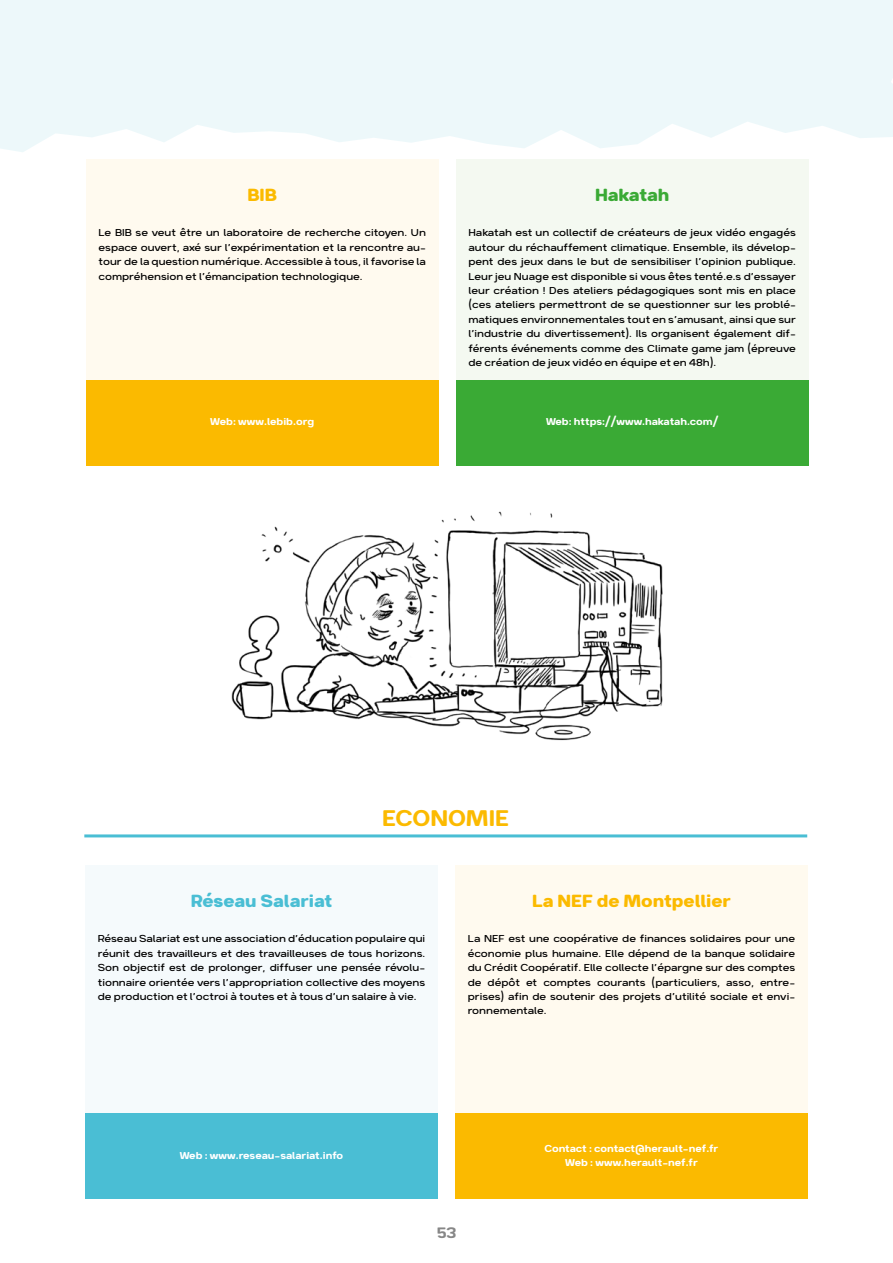
<style>
.page{position:relative;width:893px;height:1263px;background:#fff}
.page>*{position:absolute;margin:0;border:0;box-sizing:border-box;transform-origin:0 0}
.Titre_articles_bleu{font:27px "Breul Grotesk B";color:#fbba00}
.t1{font:700 21px "Breul Grotesk B";color:#fbba00}
.t2{font:700 21px "Breul Grotesk B";color:#4abed4}
.t3{font:700 21px "Breul Grotesk B";color:#3aaa35}
.t4{font:18px "Breul Grotesk B";color:#878787}
.t5{font:300 12px/14.4px "Breul Grotesk B";color:#000;text-align:justify}
.t6{font:12px "Breul Grotesk B";color:#fff}
</style>
<div class="page">
<div style="left:86px;top:159px;width:353px;height:301px;background:#fffaef"></div>
<div style="left:85px;top:865px;width:353px;height:329px;background:#f5fafc"></div>
<div style="left:456px;top:159px;width:353px;height:301px;background:#f4f9f1"></div>
<div style="left:455px;top:865px;width:353px;height:329px;background:#fffaef"></div>
<div style="left:86px;top:380px;width:353px;height:85px;background:#fbba00"></div>
<div style="left:85px;top:1114px;width:353px;height:85px;background:#4abed4"></div>
<div style="left:456px;top:380px;width:353px;height:85px;background:#3aaa35"></div>
<div style="left:455px;top:1114px;width:353px;height:85px;background:#fbba00"></div>
<svg style="left:0;top:0;width:893px;height:152px;fill:#edf8fa"></svg>
<hr style="left:84px;top:834px;width:723px;height:3px;background:#4abed4">
<img style="left:231px;top:511px;width:432px;height:230px">
<p class="t1" style="left:247px;top:181px;width:31px">BIB</p>
<p class="t5" style="left:99px;top:225px;width:329px">Le BIB se veut être un laboratoire de recherche citoyen. Un espace ouvert, axé sur l’expérimentation et la rencontre au&shy;tour de la question numérique. Accessible à tous, il favorise la compréhension et l’émancipation technologique.</p>
<p class="t6" style="left:210px;top:414px;width:105px">Web: www.lebib.org</p>
<p class="t3" style="left:595px;top:181px;width:76px">Hakatah</p>
<p class="t5" style="left:468px;top:225px;width:329px">Hakatah est un collectif de créateurs de jeux vidéo engagés autour du réchauffement climatique. Ensemble, ils dévelop&shy;pent des jeux dans le but de sensibiliser l’opinion publique.<br>Leur jeu Nuage est disponible si vous êtes tenté.e.s d’essayer leur création ! Des ateliers pédagogiques sont mis en place (ces ateliers permettront de se questionner sur les problé&shy;matiques environnementales tout en s’amusant, ainsi que sur l’industrie du divertissement). Ils organisent également dif&shy;férents événements comme des Climate game jam (épreuve de création de jeux vidéo en équipe et en 48h).</p>
<p class="t6" style="left:546px;top:414px;width:174px">Web: https://www.hakatah.com/</p>
<p class="Titre_articles_bleu" style="left:382px;top:801px;width:129px">ECONOMIE</p>
<p class="t2" style="left:191px;top:887px;width:143px">Réseau Salariat</p>
<p class="t5" style="left:98px;top:931px;width:329px">Réseau Salariat est une association d’éducation populaire qui réunit des travailleurs et des travailleuses de tous horizons.<br>Son objectif est de prolonger, diffuser une pensée révolu&shy;tionnaire orientée vers l’appropriation collective des moyens de production et l’octroi à toutes et à tous d’un salaire à vie.</p>
<p class="t1" style="left:532px;top:887px;width:200px">La NEF de Montpellier</p>
<p class="t5" style="left:468px;top:931px;width:329px">La NEF est une coopérative de finances solidaires pour une économie plus humaine. Elle dépend de la banque solidaire du Crédit Coopératif. Elle collecte l’épargne sur des comptes de dépôt et comptes courants (particuliers, asso, entre&shy;prises) afin de soutenir des projets d’utilité sociale et envi&shy;ronnementale.</p>
<p class="t6" style="left:180px;top:1148px;width:165px">Web : www.reseau-salariat.info</p>
<h3 class="t4" style="left:437px;top:1221px;width:21px">53</h3>
<p class="t6" style="left:544px;top:1140px;width:175px">Contact : contact@herault-nef.fr</p>
<p class="t6" style="left:565px;top:1155px;width:134px">Web : www.herault-nef.fr</p>
</div>
